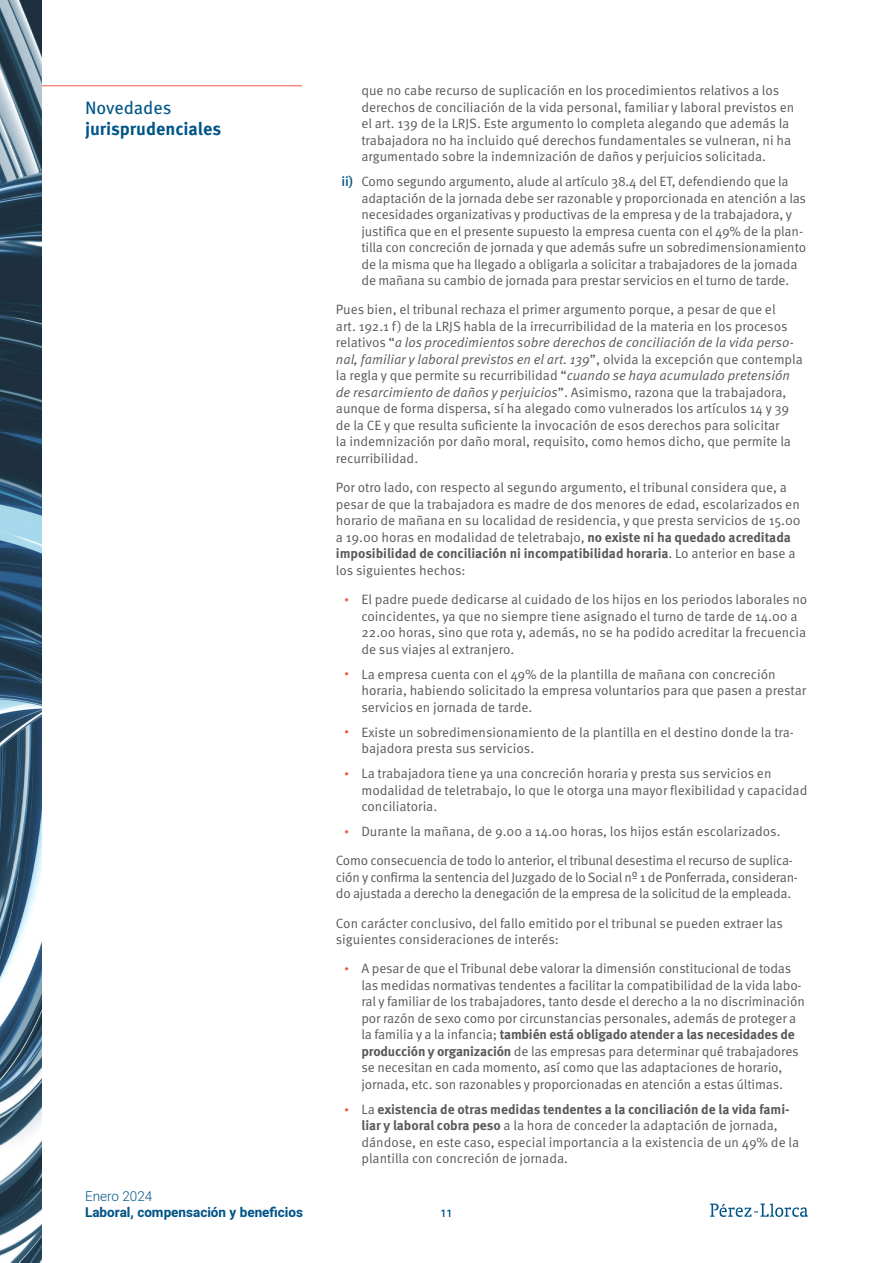
<style>
.page{position:relative;width:893px;height:1263px;background:#fff}
.page>*{position:absolute;margin:0;border:0;box-sizing:border-box;transform-origin:0 0}
.t1{font:700 18px "Meta Pro";letter-spacing:-.005em;color:#005587}
.t2{font:18px "Meta Pro";letter-spacing:-.005em;color:#005587}
.t3{font:13.5px/16.5px "Meta Pro Norm";letter-spacing:-.01em;color:#595959}
.t4{font:700 13.5px "Meta Pro";letter-spacing:-.005em;color:#595959}
.t5{font:13.5px/16.5px "Meta Pro Norm Ita";color:#595959}
.t6{font:700 13.5px "Heebo";color:#005487}
.t7{font:300 13.5px "Heebo";color:#005487}
.t8{font:500 10.5px "Heebo";color:#005487}
.s1{font-family:"Meta Pro";font-weight:500;color:#005487}
.s2{font-family:"Meta Pro Norm"}
.s3{font-family:"Meta Pro Norm Ita"}
.s4{font-family:"Meta Pro";font-weight:700}
.s5{font-family:"Meta Pro Norm";font-weight:400}
.s6{font-family:"Meta Pro";font-weight:500;font-size:9px;color:#f15840}
.s7{font-weight:500;font-size:9px;color:#f15840}
</style>
<div class="page">
<svg style="left:710px;top:1203px;width:98px;height:14px"></svg>
<hr style="left:41px;top:85px;width:261px;height:1px;background:#f15841">
<img style="left:0;top:0;width:41px;height:1263px">
<h1 class="t2" style="left:85px;top:94px;width:88px">Novedades</h1>
<h1 class="t1" style="left:85px;top:115px;width:138px">jurisprudenciales</h1>
<p class="t7" style="left:85px;top:1186px;width:69px">Enero 2024</p>
<p class="t6" style="left:85px;top:1203px;width:220px">Laboral, compensación y beneficios</p>
<p class="t3" style="left:361px;top:81px;width:434px">que no cabe recurso de suplicación en los procedimientos relativos a los derechos de conciliación de la vida personal, familiar y laboral previstos en el art. 139 de la LRJS. Este argumento lo completa alegando que además la trabajadora no ha incluido qué derechos fundamentales se vulneran, ni ha argumentado sobre la indemnización de daños y perjuicios solicitada.</p>
<p class="t3" style="left:361px;top:172px;width:446px;text-indent:-20px"><span class="s1">ii)</span> Como segundo argumento, alude al artículo 38.4 del ET, defendiendo que la adaptación de la jornada debe ser razonable y proporcionada en atención a las necesidades organizativas y productivas de la empresa y de la trabajadora, y justifica que en el presente supuesto la empresa cuenta con el 49% de la plan&shy;tilla con concreción de jornada y que además sufre un sobredimensionamiento de la misma que ha llegado a obligarla a solicitar a trabajadores de la jornada de mañana su cambio de jornada para prestar servicios en el turno de tarde.</p>
<p class="t3" style="left:336px;top:301px;width:453px">Pues bien, el tribunal rechaza el primer argumento porque, a pesar de que el art. 192.1 f) de la LRJS habla de la irrecurribilidad de la materia en los procesos</p>
<p class="t5" style="left:336px;top:334px;width:468px"><span class="s2">relativos “</span>a los procedimientos sobre derechos de conciliación de la vida perso&shy;nal, familiar y laboral previstos en el art. 139<span class="s2">”, olvida la excepción que contempla</span></p>
<p class="t3" style="left:336px;top:367px;width:457px">la regla y que permite su recurribilidad “<span class="s3">cuando se haya acumulado pretensión de resarcimiento de daños y perjuicios</span>”. Asimismo, razona que la trabajadora, aunque de forma dispersa, sí ha alegado como vulnerados los artículos 14 y 39 de la CE y que resulta suficiente la invocación de esos derechos para solicitar la indemnización por daño moral, requisito, como hemos dicho, que permite la recurribilidad.</p>
<p class="t3" style="left:336px;top:478px;width:466px">Por otro lado, con respecto al segundo argumento, el tribunal considera que, a pesar de que la trabajadora es madre de dos menores de edad, escolarizados en horario de mañana en su localidad de residencia, y que presta servicios de 15.00 a 19.00 horas en modalidad de teletrabajo, <span class="s4">no existe ni ha quedado acreditada</span></p>
<p class="t4" style="left:336px;top:543px;width:461px">imposibilidad de conciliación ni incompatibilidad horaria<span class="s5">. Lo anterior en base a</span></p>
<p class="t3" style="left:336px;top:561px;width:131px">los siguientes hechos:</p>
<p class="t3" style="left:361px;top:590px;width:447px;text-indent:-17px"><span class="s6">•</span> El padre puede dedicarse al cuidado de los hijos en los periodos laborales no coincidentes, ya que no siempre tiene asignado el turno de tarde de 14.00 a 22.00 horas, sino que rota y, además, no se ha podido acreditar la frecuencia de sus viajes al extranjero.</p>
<p class="t3" style="left:361px;top:665px;width:446px;text-indent:-17px"><span class="s6">•</span> La empresa cuenta con el 49% de la plantilla de mañana con concreción horaria, habiendo solicitado la empresa voluntarios para que pasen a prestar servicios en jornada de tarde.</p>
<p class="t3" style="left:361px;top:723px;width:434px;text-indent:-17px"><span class="s6">•</span> Existe un sobredimensionamiento de la plantilla en el destino donde la tra&shy;bajadora presta sus servicios.</p>
<p class="t3" style="left:361px;top:764px;width:447px;text-indent:-17px"><span class="s6">•</span> La trabajadora tiene ya una concreción horaria y presta sus servicios en modalidad de teletrabajo, lo que le otorga una mayor flexibilidad y capacidad conciliatoria.</p>
<p class="t3" style="left:336px;top:816px;width:459px;line-height:29.2px;text-align:center"><span class="s6">•</span> Durante la mañana, de 9.00 a 14.00 horas, los hijos están escolarizados.<br>Como consecuencia de todo lo anterior, el tribunal desestima el recurso de suplica-</p>
<p class="t3" style="left:336px;top:868px;width:464px">ción y confirma la sentencia del Juzgado de lo Social nº 1 de Ponferrada, consideran&shy;do ajustada a derecho la denegación de la empresa de la solicitud de la empleada.</p>
<p class="t3" style="left:336px;top:914px;width:449px">Con carácter conclusivo, del fallo emitido por el tribunal se pueden extraer las siguientes consideraciones de interés:</p>
<p class="t3" style="left:361px;top:959px;width:445px;text-indent:-17px"><span class="s6">•</span> A pesar de que el Tribunal debe valorar la dimensión constitucional de todas las medidas normativas tendentes a facilitar la compatibilidad de la vida labo&shy;ral y familiar de los trabajadores, tanto desde el derecho a la no discriminación por razón de sexo como por circunstancias personales, además de proteger a</p>
<p class="t4" style="left:361px;top:1024px;width:435px"><span class="s5">la familia y a la infancia;</span> también está obligado atender a las necesidades de</p>
<p class="t3" style="left:361px;top:1042px;width:439px"><span class="s4">producción y organización</span> de las empresas para determinar qué trabajadores se necesitan en cada momento, así como que las adaptaciones de horario, jornada, etc. son razonables y proporcionadas en atención a estas últimas.</p>
<p class="t4" style="left:344px;top:1099px;width:447px"><span class="s7">•</span> <span class="s5">La</span> existencia de otras medidas tendentes a la conciliación de la vida fami-</p>
<p class="t3" style="left:361px;top:1116px;width:439px"><span class="s4">liar y laboral cobra peso</span> a la hora de conceder la adaptación de jornada, dándose, en este caso, especial importancia a la existencia de un 49% de la plantilla con concreción de jornada.</p>
<p class="t8" style="left:440px;top:1206px;width:13px">11</p>
</div>
